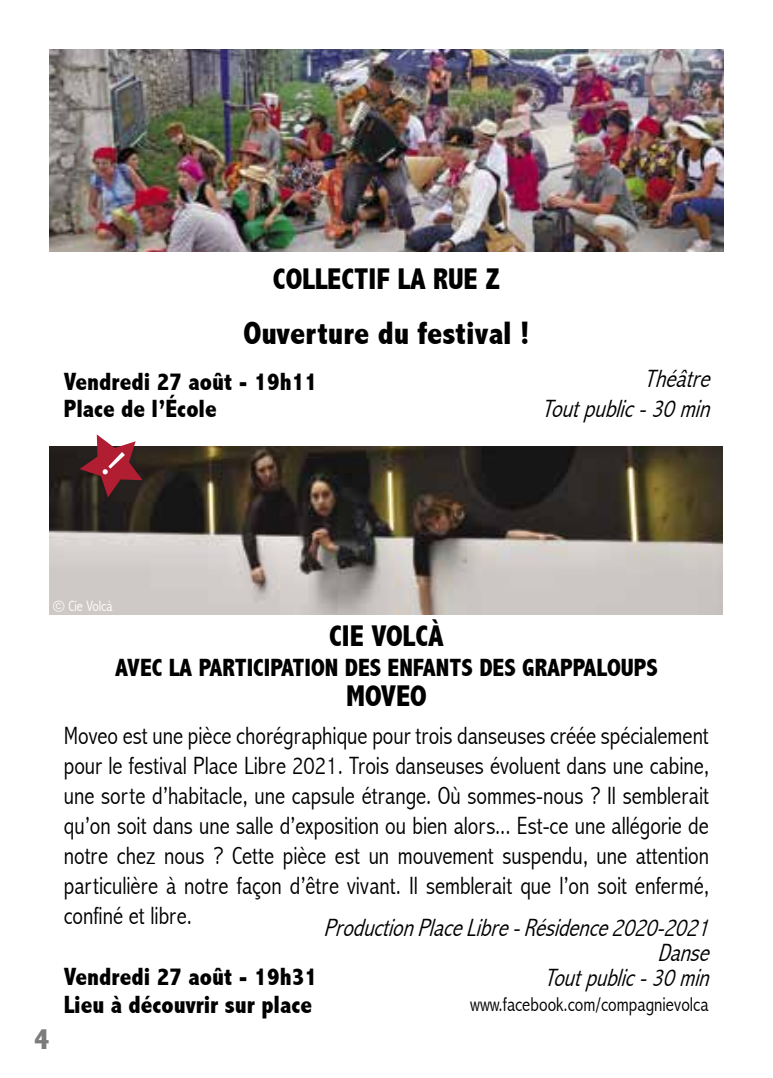
<style>
.page{position:relative;width:773px;height:1078px;background:#fff}
.page>*{position:absolute;margin:0;border:0;box-sizing:border-box;transform-origin:0 0}
.t1{font:800 condensed 32.5px "Abadi";color:#000}
.t2{font:800 condensed 30px "Abadi";color:#000}
.t3{font:800 condensed 30px "Abadi";color:#7c7c7c}
.t4{font:300 condensed 25px/30px "Abadi";color:#000;text-align:justify}
.t5{font:800 condensed 25px/27.5px "Abadi";color:#000}
.t6{font:italic 300 condensed 25px/25px "Abadi";color:#000;text-align:right}
.t7{font:300 condensed 20px "Abadi";color:#000}
.t8{font:300 condensed 15px "Abadi";color:#fff}
</style>
<div class="page">
<img style="left:50px;top:50px;width:673px;height:201px">
<img style="left:50px;top:446px;width:672px;height:168px">
<svg style="left:80px;top:434px;width:62px;height:63px"></svg>
<p class="t2" style="left:273px;top:261px;width:229px">COLLECTIF LA RUE Z</p>
<h1 class="t1" style="left:243px;top:314px;width:287px">Ouverture du festival !</h1>
<p class="t5" style="left:64px;top:367px;width:255px">Vendredi 27 août - 19h11<br>Place de l’École</p>
<p class="t6" style="left:542px;top:363px;width:176px;line-height:30px">Théâtre<br>Toutpublic-30min</p>
<p class="t8" style="left:53px;top:597px;width:61px">© Cie Volcà</p>
<p class="t3" style="left:34px;top:1021px;width:17px">4</p>
<p class="t2" style="left:329px;top:618px;width:116px">CIE VOLCÀ</p>
<p class="t5" style="left:115px;top:653px;width:544px">AVEC LA PARTICIPATION DES ENFANTS DES GRAPPALOUPS</p>
<p class="t2" style="left:346px;top:678px;width:82px">MOVEO</p>
<p class="t4" style="left:64px;top:720px;width:646px">Moveo est une pièce chorégraphique pour trois danseuses créée spécialement pour le festival Place Libre 2021. Trois danseuses évoluent dans une cabine, une sorte d’habitacle, une capsule étrange. Où sommes-nous ? Il semblerait qu’on soit dans une salle d’exposition ou bien alors... Est-ce une allégorie de notre chez nous ? Cette pièce est un mouvement suspendu, une attention particulière à notre façon d’être vivant. Il semblerait que l’on soit enfermé, confiné et libre.</p>
<p class="t6" style="left:323px;top:914px;width:394px">ProductionPlaceLibre-Résidence2020-2021<br>Danse<br>Toutpublic-30min</p>
<p class="t7" style="left:470px;top:992px;width:240px">www.facebook.com/compagnievolca</p>
<p class="t5" style="left:64px;top:962px;width:255px">Vendredi 27 août - 19h31<br>Lieu à découvrir sur place</p>
</div>
